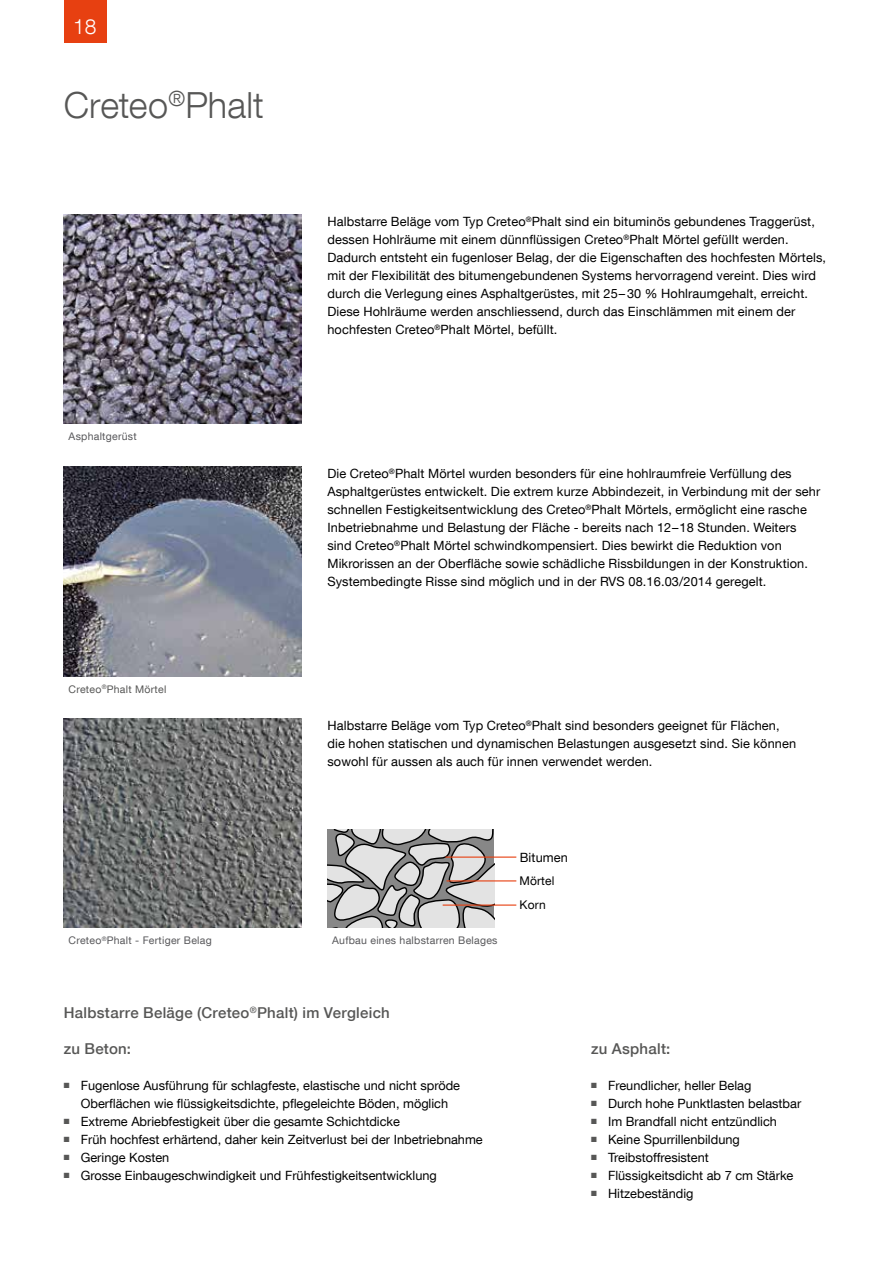
<style>
.page{position:relative;width:893px;height:1263px;background:#fff}
.page>*{position:absolute;margin:0;border:0;box-sizing:border-box;transform-origin:0 0}
.t1{font:300 36px "Helvetica Neue LT Com";letter-spacing:.005em;color:#575756}
.t2{font:300 21px "Helvetica Neue LT Com";color:#fff}
.t3{font:500 15px "Helvetica Neue LT Com";letter-spacing:.02em;color:#575756}
.t4{font:12.75px/18px "Helvetica Neue LT Com";letter-spacing:.01em;color:#000}
.t5{font:12px/23.9px "Helvetica Neue LT Com";letter-spacing:.01em;color:#000}
.t6{font:10.5px "Helvetica Neue LT Com";letter-spacing:.025em;color:#58585b}
.t7{font:10.5px "Helvetica Neue LT Com";letter-spacing:.025em;color:#575756}
.s1{color:#575756}
</style>
<div class="page">
<div style="left:64px;top:0;width:42px;height:43px;background:#e74011"></div>
<img style="left:64px;top:467px;width:238px;height:209px">
<img style="left:64px;top:719px;width:238px;height:209px">
<img style="left:64px;top:215px;width:238px;height:209px">
<svg style="left:327px;top:829px;width:167px;height:99px;background:#afafaf"></svg>
<hr style="left:445px;top:856px;width:71px;height:2px;background:#e74011">
<hr style="left:446px;top:880px;width:70px;height:1px;background:#e74011">
<hr style="left:443px;top:904px;width:73px;height:2px;background:#e74011">
<h2 class="t2" style="left:73px;top:13px;width:25px">18</h2>
<h1 class="t1" style="left:64px;top:83px;width:202px">Creteo<sup>®</sup>Phalt</h1>
<p class="t6" style="left:69px;top:430px;width:70px">Asphaltgerüst</p>
<p class="t7" style="left:69px;top:682px;width:99px">Creteo<sup>®</sup>Phalt Mörtel</p>
<p class="t4" style="left:327px;top:212px;width:500px">Halbstarre Beläge vom Typ Creteo<sup>®</sup>Phalt sind ein bituminös gebundenes Traggerüst, dessen Hohlräume mit einem dünnflüssigen Creteo<sup>®</sup>Phalt Mörtel gefüllt werden.<br>Dadurch entsteht ein fugenloser Belag, der die Eigenschaften des hochfesten Mörtels, mit der Flexibilität des bitumengebundenen Systems hervorragend vereint. Dies wird durch die Verlegung eines Asphaltgerüstes, mit 25–30 % Hohlraumgehalt, erreicht.<br>Diese Hohlräume werden anschliessend, durch das Einschlämmen mit einem der hochfesten Creteo<sup>®</sup>Phalt Mörtel, befüllt.</p>
<p class="t4" style="left:327px;top:464px;width:494px">Die Creteo<sup>®</sup>Phalt Mörtel wurden besonders für eine hohlraumfreie Verfüllung des Asphaltgerüstes entwickelt. Die extrem kurze Abbindezeit, in Verbindung mit der sehr schnellen Festigkeitsentwicklung des Creteo<sup>®</sup>Phalt Mörtels, ermöglicht eine rasche Inbetriebnahme und Belastung der Fläche - bereits nach 12–18 Stunden. Weiters sind Creteo<sup>®</sup>Phalt Mörtel schwindkompensiert. Dies bewirkt die Reduktion von Mikrorissen an der Oberfläche sowie schädliche Rissbildungen in der Konstruktion.<br>Systembedingte Risse sind möglich und in der RVS 08.16.03/2014 geregelt.</p>
<p class="t4" style="left:327px;top:716px;width:470px">Halbstarre Beläge vom Typ Creteo<sup>®</sup>Phalt sind besonders geeignet für Flächen, die hohen statischen und dynamischen Belastungen ausgesetzt sind. Sie können sowohl für aussen als auch für innen verwendet werden.</p>
<p class="t4" style="left:520px;top:848px;width:50px">Bitumen</p>
<p class="t5" style="left:520px;top:868px;width:36px">Mörtel<br>Korn</p>
<p class="t6" style="left:69px;top:934px;width:145px">Creteo<sup>®</sup>Phalt - Fertiger Belag</p>
<p class="t6" style="left:332px;top:934px;width:167px">Aufbau eines halbstarren Belages</p>
<p class="t3" style="left:64px;top:1003px;width:328px">Halbstarre Beläge (Creteo<sup>®</sup>Phalt) im Vergleich</p>
<p class="t3" style="left:64px;top:1039px;width:69px">zu Beton:</p>
<p class="t4" style="left:64px;top:1076px;width:398px;text-align:center"><span class="s1">■</span> Fugenlose Ausführung für schlagfeste, elastische und nicht spröde<br>Oberflächen wie flüssigkeitsdichte, pflegeleichte Böden, möglich</p>
<p class="t4" style="left:64px;top:1112px;width:338px"><span class="s1">■</span> Extreme Abriebfestigkeit über die gesamte Schichtdicke</p>
<p class="t4" style="left:64px;top:1130px;width:420px"><span class="s1">■</span> Früh hochfest erhärtend, daher kein Zeitverlust bei der Inbetriebnahme</p>
<p class="t4" style="left:64px;top:1148px;width:107px"><span class="s1">■</span> Geringe Kosten</p>
<p class="t4" style="left:64px;top:1166px;width:375px"><span class="s1">■</span> Grosse Einbaugeschwindigkeit und Frühfestigkeitsentwicklung</p>
<p class="t3" style="left:591px;top:1039px;width:81px">zu Asphalt:</p>
<p class="t4" style="left:591px;top:1076px;width:162px"><span class="s1">■</span> Freundlicher, heller Belag</p>
<p class="t4" style="left:591px;top:1094px;width:212px"><span class="s1">■</span> Durch hohe Punktlasten belastbar</p>
<p class="t4" style="left:591px;top:1112px;width:187px"><span class="s1">■</span> Im Brandfall nicht entzündlich</p>
<p class="t4" style="left:591px;top:1130px;width:150px"><span class="s1">■</span> Keine Spurrillenbildung</p>
<p class="t4" style="left:591px;top:1148px;width:119px"><span class="s1">■</span> Treibstoffresistent</p>
<p class="t4" style="left:591px;top:1166px;width:204px"><span class="s1">■</span> Flüssigkeitsdicht ab 7 cm Stärke</p>
<p class="t4" style="left:591px;top:1184px;width:104px"><span class="s1">■</span> Hitzebeständig</p>
</div>
